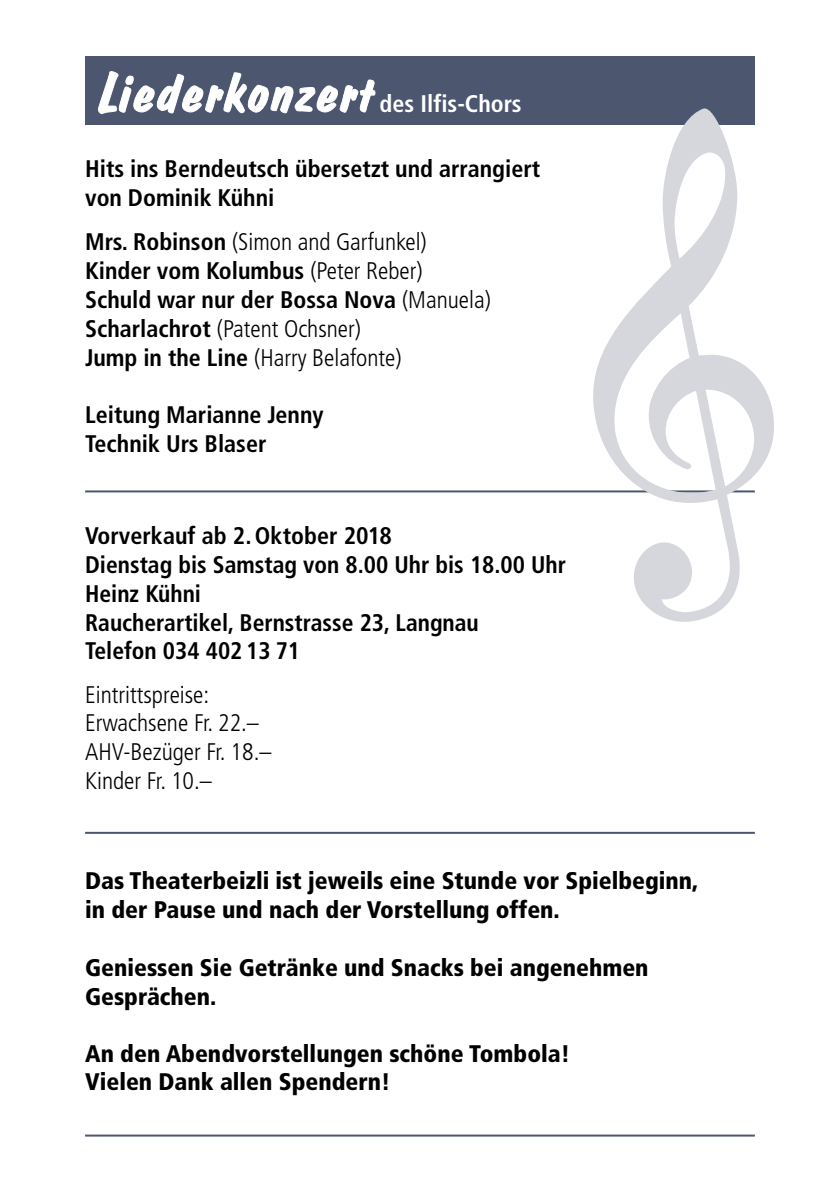
<style>
.page{position:relative;width:840px;height:1191px;background:#fff}
.page>*{position:absolute;margin:0;border:0;box-sizing:border-box;transform-origin:0 0}
.t1{font:56px "Colonia Brush";letter-spacing:.045em;color:#fff;scale:.9 1}
.t2{font:700 condensed 24px/28.8px "Frutiger LT Std";color:#000}
.t3{font:900 condensed 24px/28.8px "Frutiger LT Std";color:#000}
.t4{font:300 condensed 24px/28.8px "Frutiger LT Std";color:#000}
.t5{font:700 condensed 24px "Frutiger LT Std";color:#fff}
.s1{font-weight:300}
</style>
<div class="page">
<div style="left:85px;top:57px;width:669px;height:68px;background:#4c566f"></div>
<svg style="left:98px;top:71px;width:278px;height:44px"></svg>
<hr style="left:85px;top:490px;width:669px;height:2px;background:#4c566f">
<hr style="left:85px;top:832px;width:669px;height:2px;background:#4c566f">
<hr style="left:85px;top:1134px;width:669px;height:2px;background:#4c566f">
<h1 class="t1" style="left:96px;top:58px;width:306px">Liederkonzert</h1>
<p class="t5" style="left:379px;top:89px;width:144px">des Ilfis-Chors</p>
<p class="t2" style="left:85px;top:154px;width:456px">Hits ins Berndeutsch übersetzt und arrangiert von Dominik Kühni</p>
<p class="t2" style="left:85px;top:228px;width:407px">Mrs. Robinson <span class="s1">(Simon and Garfunkel)<br></span>Kinder vom Kolumbus <span class="s1">(Peter Reber)<br></span>Schuld war nur der Bossa Nova <span class="s1">(Manuela)<br></span>Scharlachrot <span class="s1">(Patent Ochsner)<br></span>Jump in the Line <span class="s1">(Harry Belafonte)</span></p>
<p class="t2" style="left:85px;top:400px;width:240px">Leitung Marianne Jenny<br>Technik Urs Blaser</p>
<p class="t2" style="left:85px;top:521px;width:482px">Vorverkauf ab 2.Oktober 2018<br>Dienstag bis Samstag von 8.00 Uhr bis 18.00 Uhr<br>Heinz Kühni<br>Raucherartikel, Bernstrasse 23, Langnau<br>Telefon 034 402 13 71</p>
<p class="t4" style="left:85px;top:680px;width:188px">Eintrittspreise:<br>Erwachsene Fr. 22.–<br>AHV-Bezüger Fr. 18.–<br>Kinder Fr. 10.–</p>
<p class="t3" style="left:85px;top:866px;width:614px">Das Theaterbeizli ist jeweils eine Stunde vor Spielbeginn, in der Pause und nach der Vorstellung offen.</p>
<p class="t3" style="left:85px;top:953px;width:564px">Geniessen Sie Getränke und Snacks bei angenehmen<br>Gesprächen.</p>
<p class="t3" style="left:85px;top:1038px;width:486px">An den Abendvorstellungen schöne Tombola!<br>Vielen Dank allen Spendern!</p>
</div>
